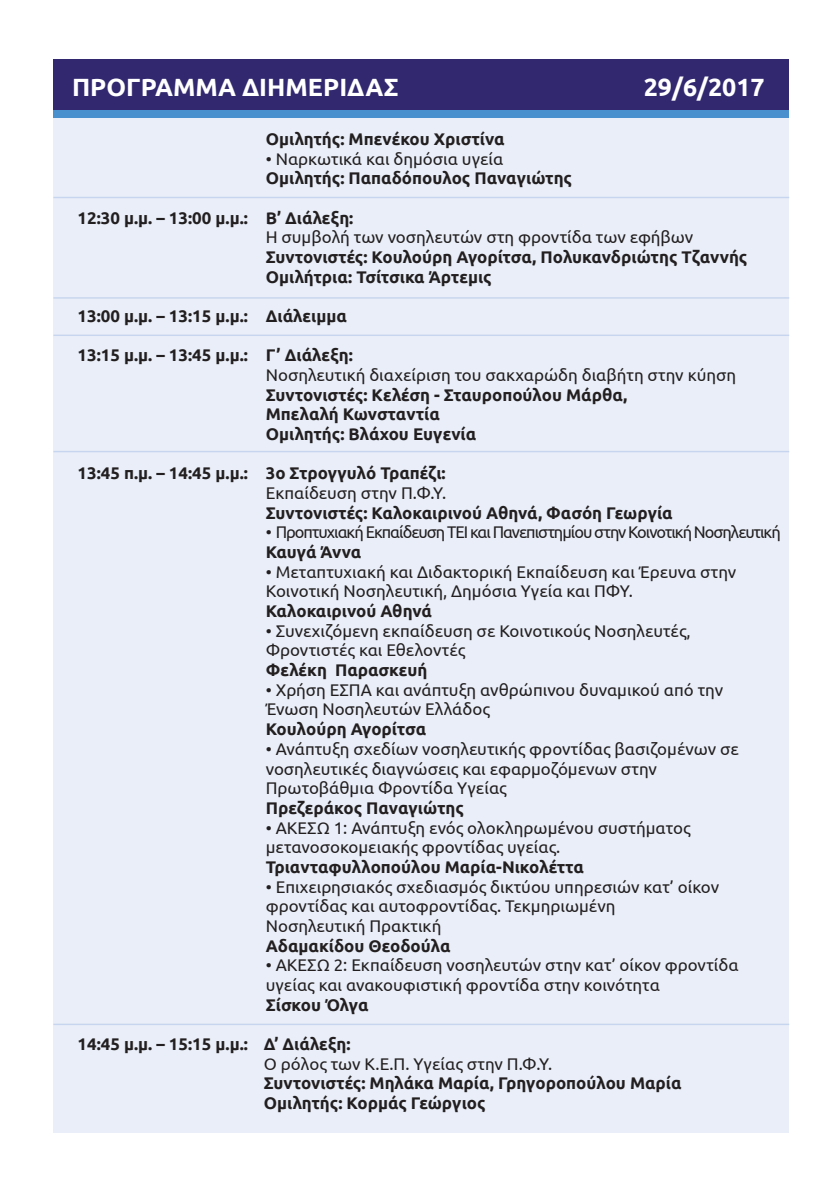
<style>
.page{position:relative;width:840px;height:1191px;background:#fff}
.page>*{position:absolute;margin:0;border:0;box-sizing:border-box;transform-origin:0 0}
.t1{font:700 25px "Ubuntu";color:#fff}
.t2{font:16.8px/19.6px "Ubuntu";color:#231f20}
.t3{font:700 16.8px/19.6px "Ubuntu";color:#231f20}
.t4{font:16.8px "Ubuntu";letter-spacing:-.06em;color:#231f20}
</style>
<div class="page">
<div style="left:53px;top:112px;width:735px;height:1020px;background:#e9eef8"></div>
<div style="left:53px;top:59px;width:735px;height:53px;background:#31286f"></div>
<hr style="left:53px;top:197px;width:735px;height:1px;background:#c8d5ee">
<hr style="left:53px;top:297px;width:735px;height:1px;background:#c8d5ee">
<hr style="left:53px;top:334px;width:735px;height:2px;background:#c8d5ee">
<hr style="left:53px;top:451px;width:735px;height:1px;background:#c8d5ee">
<hr style="left:53px;top:1023px;width:735px;height:2px;background:#c8d5ee">
<div style="left:53px;top:111px;width:735px;height:7px;background:#4891ce"></div>
<h1 class="t1" style="left:72px;top:71px;width:328px">ΠΡΟΓΡΑΜΜΑ ΔΙΗΜΕΡΙΔΑΣ</h1>
<h1 class="t1" style="left:643px;top:71px;width:122px">29/6/2017</h1>
<p class="t3" style="left:265px;top:129px;width:240px">Ομιλητής: Μπενέκου Χριστίνα</p>
<p class="t2" style="left:265px;top:148px;width:239px">• Ναρκωτικά και δημόσια υγεία</p>
<p class="t3" style="left:265px;top:168px;width:307px">Ομιλητής: Παπαδόπουλος Παναγιώτης</p>
<p class="t3" style="left:77px;top:208px;width:277px">12:30 μ.μ. – 13:00 μ.μ.: Β’ Διάλεξη:</p>
<p class="t2" style="left:265px;top:227px;width:429px">Η συμβολή των νοσηλευτών στη φροντίδα των εφήβων</p>
<p class="t3" style="left:265px;top:247px;width:483px">Συντονιστές: Κουλούρη Αγορίτσα, Πολυκανδριώτης Τζαννής<br>Ομιλήτρια: Τσίτσικα Άρτεμις</p>
<p class="t3" style="left:77px;top:306px;width:271px">13:00 μ.μ. – 13:15 μ.μ.: Διάλειμμα</p>
<p class="t3" style="left:77px;top:345px;width:277px">13:15 μ.μ. – 13:45 μ.μ.: Γ’ Διάλεξη:</p>
<p class="t2" style="left:265px;top:365px;width:471px">Νοσηλευτική διαχείριση του σακχαρώδη διαβήτη στην κύηση</p>
<p class="t3" style="left:265px;top:385px;width:363px">Συντονιστές: Κελέση - Σταυροπούλου Μάρθα,<br>Μπελαλή Κωνσταντία<br>Ομιλητής: Βλάχου Ευγενία</p>
<p class="t3" style="left:77px;top:463px;width:369px">13:45 π.μ. – 14:45 μ.μ.: 3ο Στρογγυλό Τραπέζι:</p>
<p class="t2" style="left:265px;top:483px;width:182px">Εκπαίδευση στην Π.Φ.Υ.</p>
<p class="t3" style="left:265px;top:503px;width:408px">Συντονιστές: Καλοκαιρινού Αθηνά, Φασόη Γεωργία</p>
<p class="t4" style="left:265px;top:522px;width:516px">• Προπτυχιακή Εκπαίδευση ΤΕΙ και Πανεπιστημίου στην Κοινοτική Νοσηλευτική</p>
<p class="t3" style="left:265px;top:542px;width:97px">Καυγά Άννα</p>
<p class="t2" style="left:265px;top:561px;width:472px">• Μεταπτυχιακή και Διδακτορική Εκπαίδευση και Έρευνα στην<br>Κοινοτική Νοσηλευτική, Δημόσια Υγεία και ΠΦΥ.</p>
<p class="t3" style="left:265px;top:601px;width:167px">Καλοκαιρινού Αθηνά</p>
<p class="t2" style="left:265px;top:620px;width:426px">• Συνεχιζόμενη εκπαίδευση σε Κοινοτικούς Νοσηλευτές,<br>Φροντιστές και Εθελοντές</p>
<p class="t3" style="left:265px;top:660px;width:163px">Φελέκη Παρασκευή</p>
<p class="t2" style="left:265px;top:679px;width:458px">• Χρήση ΕΣΠΑ και ανάπτυξη ανθρώπινου δυναμικού από την<br>Ένωση Νοσηλευτών Ελλάδος</p>
<p class="t3" style="left:265px;top:719px;width:162px">Κουλούρη Αγορίτσα</p>
<p class="t2" style="left:265px;top:738px;width:474px">• Ανάπτυξη σχεδίων νοσηλευτικής φροντίδας βασιζομένων σε νοσηλευτικές διαγνώσεις και εφαρμοζόμενων στην<br>Πρωτοβάθμια Φροντίδα Υγείας</p>
<p class="t3" style="left:265px;top:798px;width:199px">Πρεζεράκος Παναγιώτης</p>
<p class="t2" style="left:265px;top:817px;width:426px">• ΑΚΕΣΩ 1: Ανάπτυξη ενός ολοκληρωμένου συστήματος μετανοσοκομειακής φροντίδας υγείας.</p>
<p class="t3" style="left:265px;top:857px;width:319px">Τριανταφυλλοπούλου Μαρία-Νικολέττα</p>
<p class="t2" style="left:265px;top:876px;width:454px">• Επιχειρησιακός σχεδιασμός δικτύου υπηρεσιών κατ’ οίκον φροντίδας και αυτοφροντίδας. Τεκμηριωμένη<br>Νοσηλευτική Πρακτική</p>
<p class="t3" style="left:265px;top:935px;width:186px">Αδαμακίδου Θεοδούλα</p>
<p class="t2" style="left:265px;top:955px;width:474px">• ΑΚΕΣΩ 2: Εκπαίδευση νοσηλευτών στην κατ’ οίκον φροντίδα υγείας και ανακουφιστική φροντίδα στην κοινότητα</p>
<p class="t3" style="left:265px;top:994px;width:104px">Σίσκου Όλγα</p>
<p class="t3" style="left:77px;top:1033px;width:274px">14:45 μ.μ. – 15:15 μ.μ.: Δ’ Διάλεξη:</p>
<p class="t2" style="left:263px;top:1053px;width:290px">Ο ρόλος των Κ.Ε.Π. Υγείας στην Π.Φ.Υ.</p>
<p class="t3" style="left:263px;top:1073px;width:419px">Συντονιστές: Μηλάκα Μαρία, Γρηγοροπούλου Μαρία<br>Ομιλητής: Κορμάς Γεώργιος</p>
</div>
